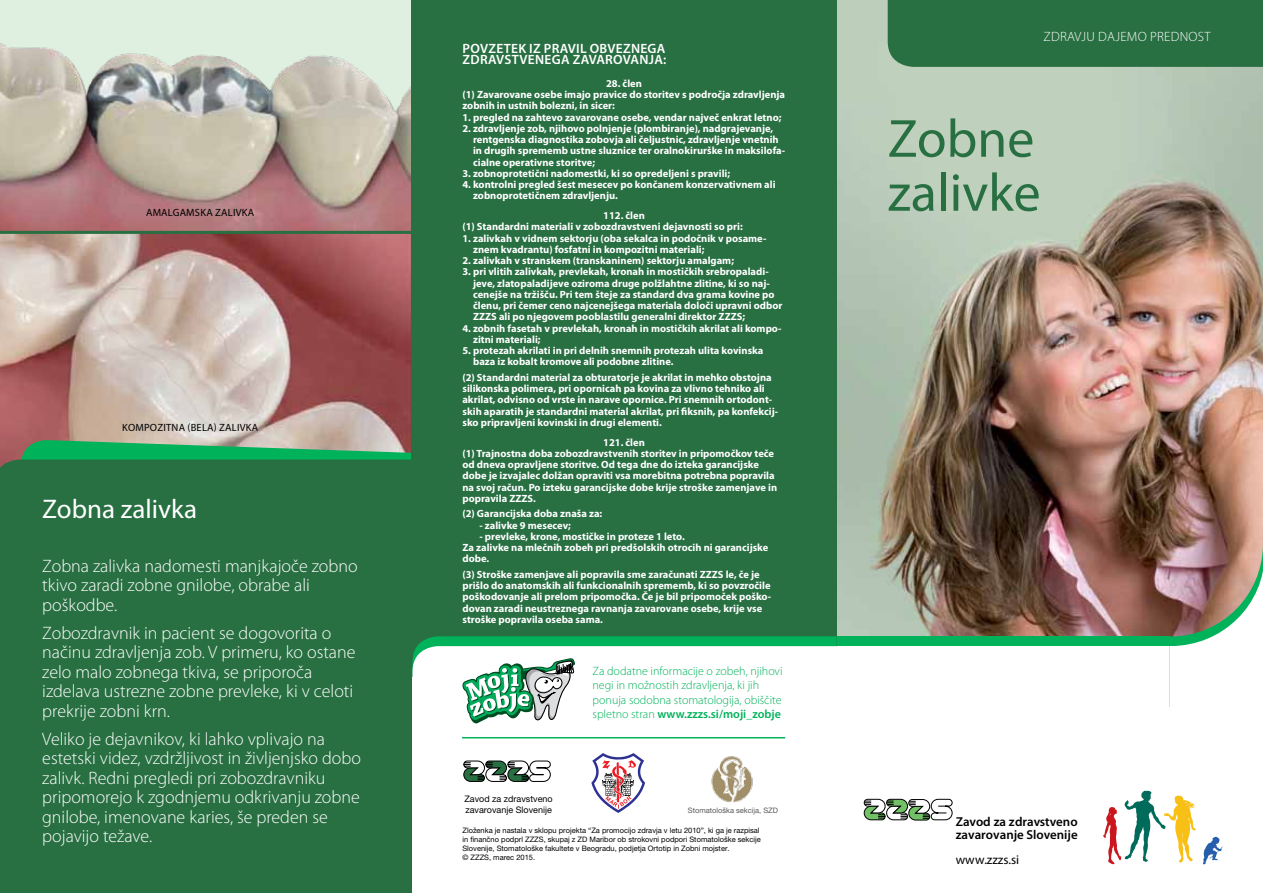
<style>
.page{position:relative;width:1263px;height:893px;background:#fff}
.page>*{position:absolute;margin:0;border:0;box-sizing:border-box;transform-origin:0 0}
.t1{font:54px/54px "Myriad Pro";color:#286f42}
.t2{font:27px "Myriad Pro";color:#fff}
.t3{font:300 18px/19.5px "Myriad Pro";color:#fff}
.t4{font:600 13.5px/11.2px "Myriad Pro";letter-spacing:.02em;color:#fff}
.t5{font:300 13.5px "Myriad Pro";letter-spacing:.02em;color:#fff}
.t6{font:600 12.9px/12.9px "Myriad Pro";color:#000}
.t7{font:12.9px "Myriad Pro";color:#000}
.t8{font:300 12px/14.4px "Myriad Pro";color:#00b25a}
.t9{font:700 10.5px/11.2px "Myriad Pro";color:#fff}
.t10{font:10.5px "Myriad Pro";letter-spacing:.02em;color:#000}
.t11{font:9px/10.8px "Helvetica Neue LT Pro";color:#000}
.t12{font:7.5px/9px "Helvetica Neue LT Pro";color:#000}
.t13{font:7.5px "Helvetica Neue LT Pro";color:#58595b}
.s1{font-weight:600}
</style>
<div class="page">
<img style="left:0;top:0;width:411px;height:231px">
<img style="left:0;top:234px;width:411px;height:205px">
<div style="left:0;top:526px;width:411px;height:367px;background:#286f42"></div>
<svg style="left:0;top:439px;width:411px;height:87px"></svg>
<img style="left:837px;top:0;width:426px;height:636px">
<svg style="left:1169px;top:542px;width:94px;height:165px"></svg>
<div style="left:888px;top:0;width:375px;height:67px;background:#286f42"></div>
<div style="left:835px;top:636px;width:335px;height:10px;background:#00b25a"></div>
<div style="left:411px;top:0;width:426px;height:893px;background:#286f42"></div>
<div style="left:412px;top:677px;width:430px;height:216px;background:#fff"></div>
<hr style="left:0;top:231px;width:412px;height:3px;background:#286f42">
<svg style="left:463px;top:760px;width:88px;height:22px"></svg>
<img style="left:711px;top:756px;width:42px;height:47px">
<svg style="left:591px;top:753px;width:54px;height:60px"></svg>
<svg style="left:412px;top:636px;width:425px;height:102px"></svg>
<svg style="left:863px;top:798px;width:90px;height:23px"></svg>
<svg style="left:1203px;top:837px;width:20px;height:27px"></svg>
<svg style="left:1103px;top:791px;width:93px;height:73px"></svg>
<p class="t10" style="left:146px;top:206px;width:108px">Amalgamska zalivka</p>
<p class="t10" style="left:122px;top:421px;width:136px">Kompozitna (bela) zalivka</p>
<h2 class="t2" style="left:42px;top:492px;width:156px">Zobna zalivka</h2>
<h3 class="t3" style="left:42px;top:556px;width:317px">Zobna zalivka nadomesti manjkajoče zobno tkivo zaradi zobne gnilobe, obrabe ali poškodbe.</h3>
<h3 class="t3" style="left:42px;top:623px;width:315px">Zobozdravnik in pacient se dogovorita o načinu zdravljenja zob. V primeru, ko ostane zelo malo zobnega tkiva, se priporoča izdelava ustrezne zobne prevleke, ki v celoti prekrije zobni krn.</h3>
<p class="t3" style="left:42px;top:729px;width:320px">Veliko je dejavnikov, ki lahko vplivajo na estetski videz, vzdržljivost in življenjsko dobo zalivk. Redni pregledi pri zobozdravniku pripomorejo k zgodnjemu odkrivanju zobne gnilobe, imenovane karies, še preden se pojavijo težave.</p>
<p class="t4" style="left:463px;top:43px;width:205px">Povzetek iz Pravil obveznega zdravstvenega zavarovanja:</p>
<p class="t9" style="left:462px;top:77px;width:324px;text-indent:144px">28. člen<br>(1) Zavarovane osebe imajo pravice do storitev s področja zdravljenja zobnih in ustnih bolezni, in sicer:</p>
<p class="t9" style="left:462px;top:111px;width:320px">1. pregled na zahtevo zavarovane osebe, vendar največ enkrat letno;</p>
<p class="t9" style="left:473px;top:122px;width:314px;text-indent:-11px">2. zdravljenje zob, njihovo polnjenje (plombiranje), nadgrajevanje, rentgenska diagnostika zobovja ali čeljustnic, zdravljenje vnetnih in drugih sprememb ustne sluznice ter oralnokirurške in maksilofa&shy;cialne operativne storitve;</p>
<p class="t9" style="left:462px;top:167px;width:269px">3. zobnoprotetični nadomestki, ki so opredeljeni s pravili;</p>
<p class="t9" style="left:473px;top:179px;width:304px;text-indent:-11px">4. kontrolni pregled šest mesecev po končanem konzervativnem ali zobnoprotetičnem zdravljenju.</p>
<p class="t9" style="left:462px;top:210px;width:282px;text-indent:141px">112. člen<br>(1) Standardni materiali v zobozdravstveni dejavnosti so pri:</p>
<p class="t9" style="left:473px;top:232px;width:295px;text-indent:-11px">1. zalivkah v vidnem sektorju (oba sekalca in podočnik v posame&shy;znem kvadrantu) fosfatni in kompozitni materiali;</p>
<p class="t9" style="left:462px;top:255px;width:273px">2. zalivkah v stranskem (transkaninem) sektorju amalgam;</p>
<p class="t9" style="left:473px;top:266px;width:311px;text-indent:-11px">3. pri vlitih zalivkah, prevlekah, kronah in mostičkih srebropaladi&shy;jeve, zlatopaladijeve oziroma druge polžlahtne zlitine, ki so naj&shy;cenejše na tržišču. Pri tem šteje za standard dva grama kovine po členu, pri čemer ceno najcenejšega materiala določi upravni odbor ZZZS ali po njegovem pooblastilu generalni direktor ZZZS;</p>
<p class="t9" style="left:473px;top:322px;width:310px;text-indent:-11px">4. zobnih fasetah v prevlekah, kronah in mostičkih akrilat ali kompo&shy;zitni materiali;</p>
<p class="t9" style="left:473px;top:345px;width:292px;text-indent:-11px">5. protezah akrilati in pri delnih snemnih protezah ulita kovinska baza iz kobalt kromove ali podobne zlitine.</p>
<p class="t9" style="left:462px;top:371px;width:317px">(2) Standardni material za obturatorje je akrilat in mehko obstojna silikonska polimera, pri opornicah pa kovina za vlivno tehniko ali akrilat, odvisno od vrste in narave opornice. Pri snemnih ortodont&shy;skih aparatih je standardni material akrilat, pri fiksnih, pa konfekcij&shy;sko pripravljeni kovinski in drugi elementi.</p>
<p class="t9" style="left:462px;top:436px;width:316px;text-indent:141px">121. člen<br>(1) Trajnostna doba zobozdravstvenih storitev in pripomočkov teče od dneva opravljene storitve. Od tega dne do izteka garancijske dobe je izvajalec dolžan opraviti vsa morebitna potrebna popravila na svoj račun. Po izteku garancijske dobe krije stroške zamenjave in popravila ZZZS.</p>
<p class="t9" style="left:462px;top:508px;width:141px">(2) Garancijska doba znaša za:</p>
<p class="t9" style="left:479px;top:519px;width:93px">- zalivke 9 mesecev;</p>
<p class="t9" style="left:462px;top:530px;width:307px;text-indent:17px">- prevleke, krone, mostičke in proteze 1 leto.<br>Za zalivke na mlečnih zobeh pri predšolskih otrocih ni garancijske dobe.</p>
<p class="t9" style="left:462px;top:568px;width:310px">(3) Stroške zamenjave ali popravila sme zaračunati ZZZS le, če je prišlo do anatomskih ali funkcionalnih sprememb, ki so povzročile poškodovanje ali prelom pripomočka. Če je bil pripomoček poško&shy;dovan zaradi neustreznega ravnanja zavarovane osebe, krije vse stroške popravila oseba sama.</p>
<p class="t8" style="left:592px;top:664px;width:192px">Za dodatne informacije o zobeh, njihovi negi in možnostih zdravljenja, ki jih ponuja sodobna stomatologija, obiščite spletno stran <span class="s1">www.zzzs.si/moji_zobje</span></p>
<p class="t11" style="left:464px;top:793px;width:90px">Zavod za zdravstveno zavarovanje Slovenije</p>
<p class="t13" style="left:688px;top:806px;width:92px">Stomatološka sekcija, SZD</p>
<p class="t12" style="left:462px;top:826px;width:300px">Zloženka je nastala v sklopu projekta “Za promocijo zdravja v letu 2010”, ki ga je razpisal in finančno podprl ZZZS, skupaj z ZD Maribor ob strokovni podpori Stomatološke sekcije Slovenije, Stomatološke fakultete v Beogradu, podjetja Ortotip in Zobni mojster.<br>© ZZZS, marec 2015.</p>
<p class="t5" style="left:1043px;top:30px;width:169px">Zdravju dajemo prednost</p>
<h1 class="t1" style="left:888px;top:111px;width:154px">Zobne zalivke</h1>
<p class="t6" style="left:956px;top:815px;width:123px">zavod za zdravstveno zavarovanje slovenije</p>
<p class="t7" style="left:956px;top:851px;width:65px">www.zzzs.si</p>
</div>
